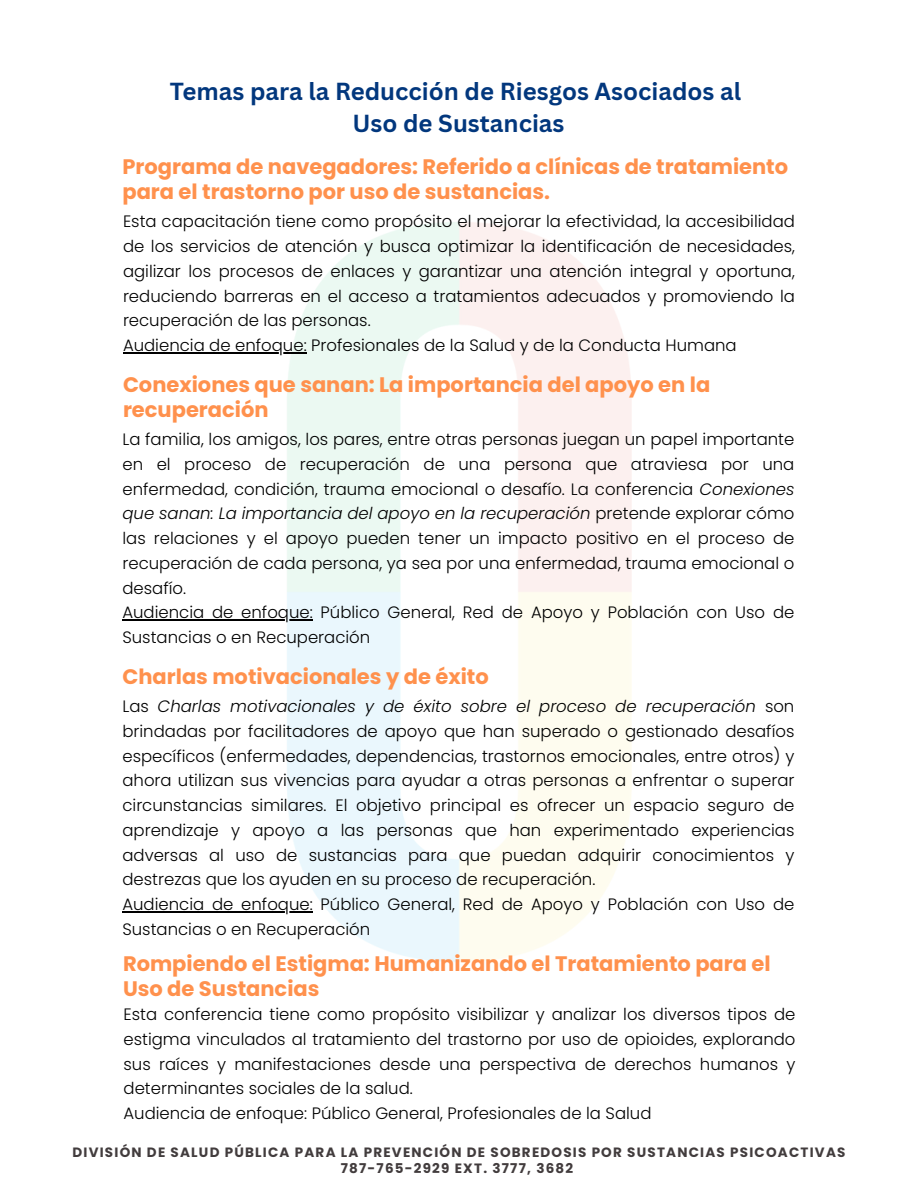
<style>
.page{position:relative;width:918px;height:1188px;background:#fff}
.page>*{position:absolute;margin:0;border:0;box-sizing:border-box;transform-origin:0 0}
.t1{font:700 24px/32.7px "Canva Sans";color:#02377d;text-align:center}
.t2{font:700 21px/24.8px "Poppins";color:#ff914d}
.t3{font:300 16.5px/24.8px "Poppins";color:#000;text-align:justify}
.t4{font:700 13.5px "Poppins";letter-spacing:.09em;color:#423c3d}
.s1{font-style:italic}
</style>
<div class="page">
<img style="left:275px;top:222px;width:357px;height:740px">
<hr style="left:123px;top:352px;width:184px;height:1px;background:#000">
<hr style="left:122px;top:620px;width:191px;height:1px;background:#000">
<hr style="left:122px;top:911px;width:191px;height:1px;background:#000">
<p class="t1" style="left:170px;top:74px;width:573px">Temas para la Reducción de Riesgos Asociados al<br>Uso de Sustancias</p>
<h3 class="t2" style="left:122px;top:155px;width:667px">Programa de navegadores: Referido a clínicas de tratamiento para el trastorno por uso de sustancias.</h3>
<p class="t3" style="left:123px;top:209px;width:673px">Esta capacitación tiene como propósito el mejorar la efectividad, la accesibilidad de los servicios de atención y busca optimizar la identificación de necesidades, agilizar los procesos de enlaces y garantizar una atención integral y oportuna, reduciendo barreras en el acceso a tratamientos adecuados y promoviendo la recuperación de las personas.</p>
<h2 class="t3" style="left:123px;top:333px;width:615px">Audiencia de enfoque: Profesionales de la Salud y de la Conducta Humana</h2>
<h2 class="t2" style="left:123px;top:373px;width:589px">Conexiones que sanan: La importancia del apoyo en la recuperación</h2>
<h3 class="t3" style="left:122px;top:427px;width:673px">La familia, los amigos, los pares, entre otras personas juegan un papel importante en el proceso de recuperación de una persona que atraviesa por una enfermedad, condición, trauma emocional o desafío. La conferencia <span class="s1">Conexiones que sanan: La importancia del apoyo en la recuperación</span> pretende explorar cómo</h3>
<h2 class="t3" style="left:122px;top:526px;width:673px">las relaciones y el apoyo pueden tener un impacto positivo en el proceso de recuperación de cada persona, ya sea por una enfermedad, trauma emocional o desafío.</h2>
<h3 class="t3" style="left:122px;top:600px;width:673px">Audiencia de enfoque: Público General, Red de Apoyo y Población con Uso de<br>Sustancias o en Recuperación</h3>
<p class="t2" style="left:122px;top:665px;width:368px">Charlas motivacionales y de éxito</p>
<p class="t3" style="left:122px;top:694px;width:673px;text-align:left">Las <span class="s1">Charlas motivacionales y de éxito sobre el proceso de recuperación</span> son brindadas por facilitadores de apoyo que han superado o gestionado desafíos específicos (enfermedades, dependencias, trastornos emocionales, entre otros) y ahora utilizan sus vivencias para ayudar a otras personas a enfrentar o superar circunstancias similares. El objetivo principal es ofrecer un espacio seguro de aprendizaje y apoyo a las personas que han experimentado experiencias adversas al uso de sustancias para que puedan adquirir conocimientos y destrezas que los ayuden en su proceso de recuperación.<br>Audiencia de enfoque: Público General, Red de Apoyo y Población con Uso de Sustancias o en Recuperación</p>
<p class="t2" style="left:123px;top:951px;width:649px">Rompiendo el Estigma: Humanizando el Tratamiento para el<br>Uso de Sustancias</p>
<p class="t3" style="left:124px;top:1002px;width:673px;text-align:left">Esta conferencia tiene como propósito visibilizar y analizar los diversos tipos de estigma vinculados al tratamiento del trastorno por uso de opioides, explorando sus raíces y manifestaciones desde una perspectiva de derechos humanos y determinantes sociales de la salud.<br>Audiencia de enfoque: Público General, Profesionales de la Salud</p>
<h2 class="t4" style="left:72px;top:1143px;width:774px">DIVISIÓN DE SALUD PÚBLICA PARA LA PREVENCIÓN DE SOBREDOSIS POR SUSTANCIAS PSICOACTIVAS</h2>
<h3 class="t4" style="left:341px;top:1158px;width:234px">787-765-2929 EXT. 3777, 3682</h3>
</div>
